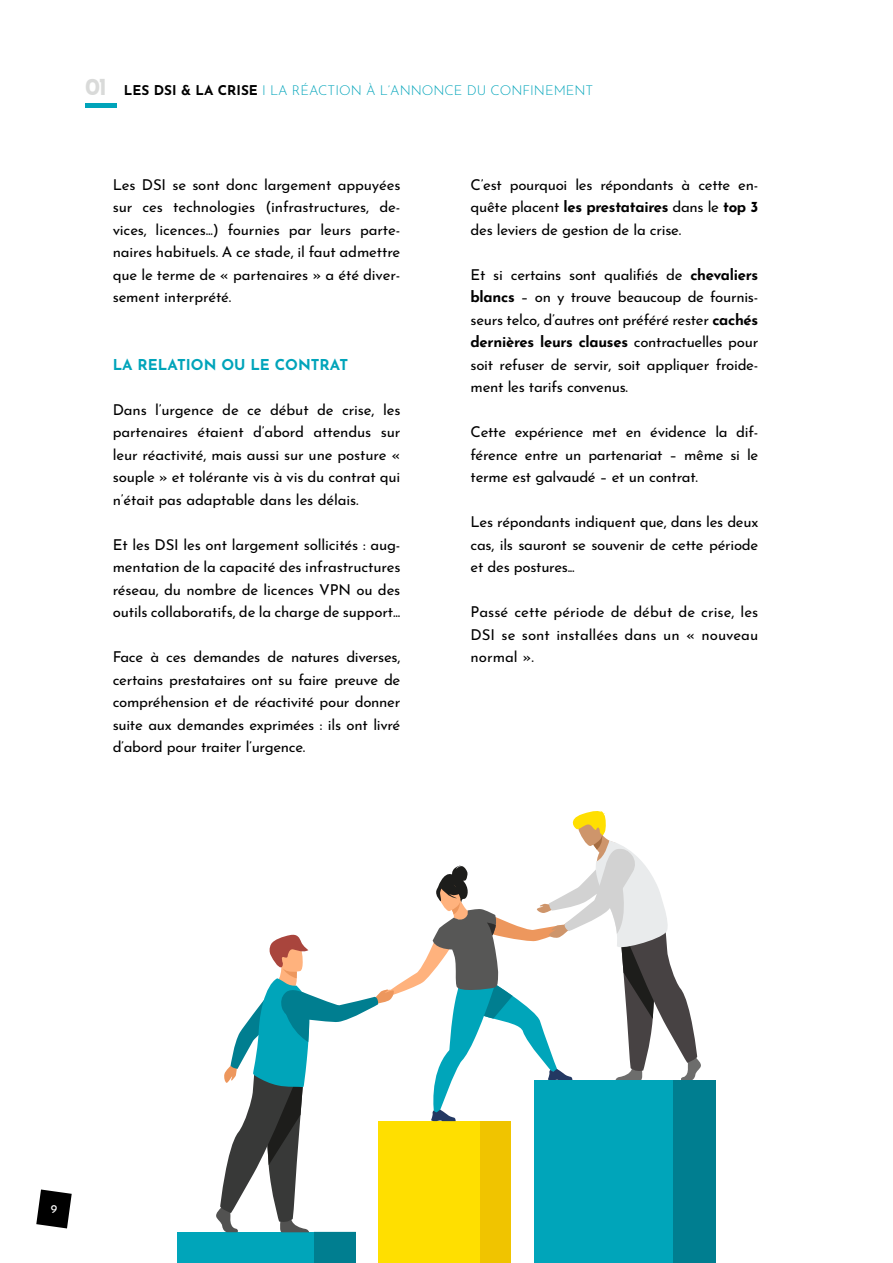
<style>
.page{position:relative;width:893px;height:1263px;background:#fff}
.page>*{position:absolute;margin:0;border:0;box-sizing:border-box;transform-origin:0 0}
.t1{font:15px/22.5px "Josefin Sans";letter-spacing:-.02em;color:#000;text-align:justify}
.t2{font:700 15px "Josefin Sans";color:#00a4ba}
.t3{font:300 13.5px "Josefin Sans";color:#00a4ba}
.t4{font:12px "Josefin Sans";color:#fff}
.s1{font-weight:700;font-size:24px;color:#d9dad9}
.s2{font-weight:700;color:#000}
.s3{font-weight:700}
</style>
<div class="page">
<div style="left:85px;top:103px;width:32px;height:5px;background:#00a4ba"></div>
<div style="left:220px;top:1232px;width:136px;height:31px;background:#007e90"></div>
<div style="left:177px;top:1232px;width:137px;height:31px;background:#00a5ba"></div>
<div style="left:409px;top:1121px;width:102px;height:142px;background:#f0c400"></div>
<div style="left:378px;top:1121px;width:102px;height:142px;background:#ffdf00"></div>
<div style="left:576px;top:1080px;width:139px;height:183px;background:#007e90"></div>
<div style="left:534px;top:1080px;width:139px;height:183px;background:#00a5ba"></div>
<svg style="left:216px;top:811px;width:485px;height:422px"></svg>
<svg style="left:36px;top:1189px;width:36px;height:39px"></svg>
<p class="t3" style="left:85px;top:80px;width:510px"><span class="s1">01</span> <span class="s2">LES DSI &amp; LA CRISE</span> I LA RÉACTION À L’ANNONCE DU CONFINEMENT</p>
<p class="t1" style="left:113px;top:171px;width:289px">Les DSI se sont donc largement appuyées sur ces technologies (infrastructures, de&shy;vices, licences...) fournies par leurs parte&shy;naires habituels. A ce stade, il faut admettre que le terme de « partenaires » a été diver&shy;sement interprété.</p>
<p class="t2" style="left:113px;top:351px;width:237px">LA RELATION OU LE CONTRAT</p>
<p class="t1" style="left:113px;top:396px;width:289px">Dans l’urgence de ce début de crise, les partenaires étaient d’abord attendus sur leur réactivité, mais aussi sur une posture « souple » et tolérante vis à vis du contrat qui n’était pas adaptable dans les délais.</p>
<p class="t1" style="left:113px;top:531px;width:289px">Et les DSI les ont largement sollicités : aug&shy;mentation de la capacité des infrastructures réseau, du nombre de licences VPN ou des outils collaboratifs, de la charge de support...</p>
<p class="t1" style="left:113px;top:644px;width:289px">Face à ces demandes de natures diverses, certains prestataires ont su faire preuve de compréhension et de réactivité pour donner suite aux demandes exprimées : ils ont livré d’abord pour traiter l’urgence.</p>
<p class="t1" style="left:471px;top:171px;width:289px">C’est pourquoi les répondants à cette en&shy;quête placent <span class="s3">les prestataires</span> dans le <span class="s3">top 3 </span>des leviers de gestion de la crise.</p>
<p class="t1" style="left:471px;top:261px;width:289px">Et si certains sont qualifiés de <span class="s3">chevaliers blancs</span> – on y trouve beaucoup de fournis&shy;seurs telco, d’autres ont préféré rester <span class="s3">cachés dernières leurs clauses</span> contractuelles pour soit refuser de servir, soit appliquer froide&shy;ment les tarifs convenus.</p>
<p class="t1" style="left:471px;top:419px;width:289px">Cette expérience met en évidence la dif&shy;férence entre un partenariat – même si le terme est galvaudé – et un contrat.</p>
<p class="t1" style="left:471px;top:509px;width:289px">Les répondants indiquent que, dans les deux cas, ils sauront se souvenir de cette période et des postures...</p>
<p class="t1" style="left:471px;top:599px;width:289px">Passé cette période de début de crise, les DSI se sont installées dans un « nouveau normal ».</p>
<p class="t4" style="left:51px;top:1199px;width:8px">9</p>
</div>
